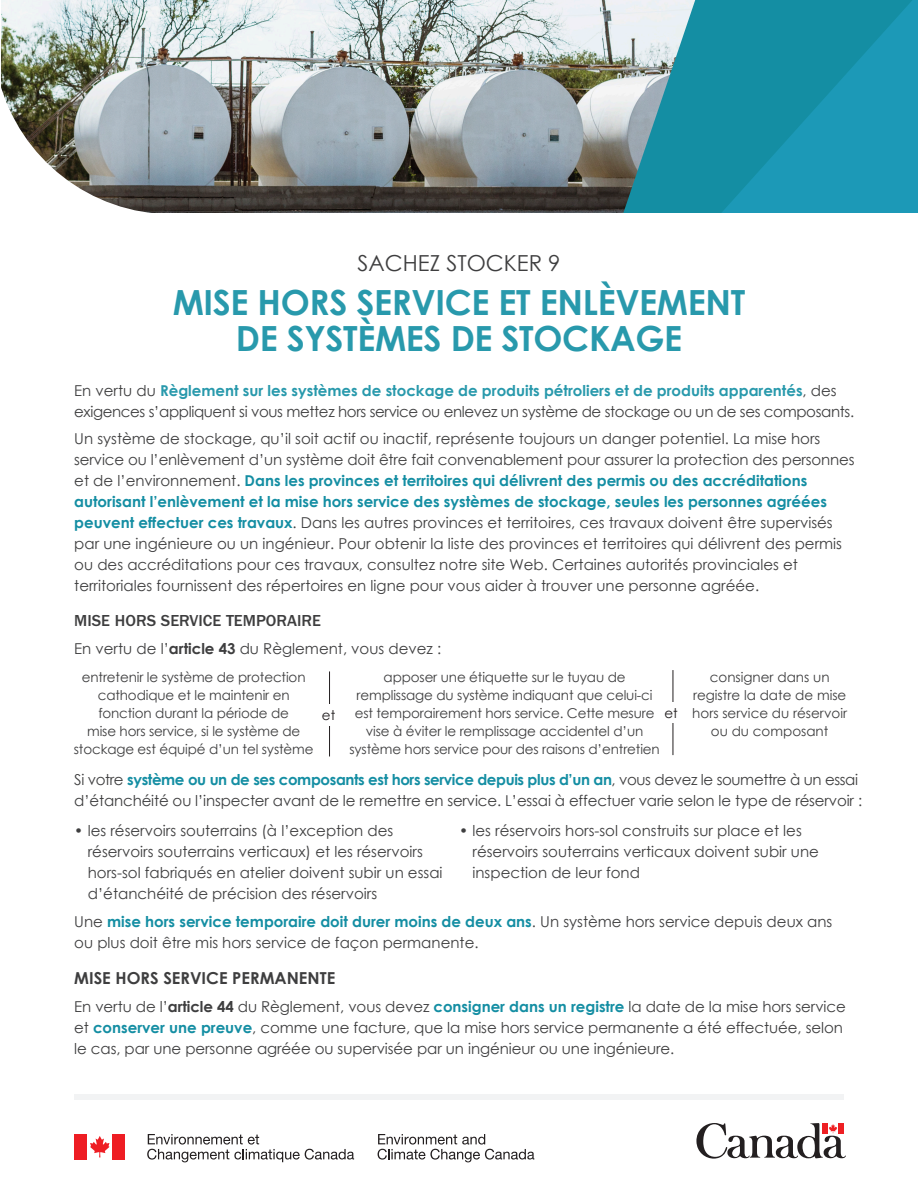
<style>
.page{position:relative;width:918px;height:1188px;background:#fff}
.page>*{position:absolute;margin:0;border:0;box-sizing:border-box;transform-origin:0 0}
.t1{font:700 34.65px/36.6px "Century Gothic";letter-spacing:-.01em;color:#2899ac;text-align:center}
.t2{font:22.05px "Century Gothic";color:#3e3e3f}
.Subtitle{font:500 16.5px "ITC Franklin Gothic Std";color:#3e3e3f}
.Subtitle-2{font:700 16.5px "Century Gothic";color:#3e3e3f}
.Bodytext{font:15px/21px "Century Gothic";color:#3e3e3f}
.Bodytext-2{font:15px/21px "Century Gothic";letter-spacing:-.025em;color:#3e3e3f}
.sub-bullets__4{font:13.5px/18px "Century Gothic";letter-spacing:-.01em;color:#3e3e3f;text-align:center}
.table_title{font:13.5px "Century Gothic";color:#231f20}
.s1{font-weight:700;color:#2899ac}
.s2{font-weight:700;color:#148ea3}
.s3{font-weight:700}
</style>
<div class="page">
<img style="left:2px;top:0;width:607px;height:81px">
<img style="left:609px;top:0;width:73px;height:81px">
<svg style="left:682px;top:0;width:236px;height:213px;background:#1993ad"></svg>
<svg style="left:1px;top:81px;width:722px;height:132px;background:#809194"></svg>
<svg style="left:696px;top:1123px;width:150px;height:36px"></svg>
<div style="left:74px;top:1094px;width:770px;height:6px;background:#f2f3f4"></div>
<svg style="left:90px;top:1136px;width:20px;height:21px"></svg>
<div style="left:74px;top:1134px;width:13px;height:25px;background:#ee1d23"></div>
<div style="left:113px;top:1134px;width:12px;height:25px;background:#ee1d23"></div>
<svg style="left:147px;top:1134px;width:207px;height:28px"></svg>
<svg style="left:378px;top:1134px;width:156px;height:28px"></svg>
<hr style="left:329px;top:671px;width:1px;height:85px;background:#231f20">
<div style="left:309px;top:704px;width:44px;height:22px;background:#fff"></div>
<hr style="left:673px;top:670px;width:1px;height:85px;background:#231f20">
<div style="left:656px;top:703px;width:34px;height:20px;background:#fff"></div>
<p class="t2" style="left:358px;top:248px;width:204px">SACHEZ STOCKER 9</p>
<p class="t1" style="left:173px;top:282px;width:574px">MISE HORS SERVICE ET ENLÈVEMENT<br>DE SYSTÈMES DE STOCKAGE</p>
<p class="Bodytext-2" style="left:74px;top:379px;width:781px">En vertu du <span class="s1">Règlement sur les systèmes de stockage de produits pétroliers et de produits apparentés</span>, des exigences s’appliquent si vous mettez hors service ou enlevez un système de stockage ou un de ses composants.</p>
<p class="Bodytext" style="left:74px;top:428px;width:782px">Un système de stockage, qu’il soit actif ou inactif, représente toujours un danger potentiel. La mise hors service ou l’enlèvement d’un système doit être fait convenablement pour assurer la protection des personnes et de l’environnement. <span class="s2">Dans les provinces et territoires qui délivrent des permis ou des accréditations autorisant l’enlèvement et la mise hors service des systèmes de stockage, seules les personnes agréées peuvent effectuer ces travaux</span>. Dans les autres provinces et territoires, ces travaux doivent être supervisés par une ingénieure ou un ingénieur. Pour obtenir la liste des provinces et territoires qui délivrent des permis ou des accréditations pour ces travaux, consultez notre site Web. Certaines autorités provinciales et territoriales fournissent des répertoires en ligne pour vous aider à trouver une personne agréée.</p>
<p class="Subtitle" style="left:74px;top:611px;width:248px">MISE HORS SERVICE TEMPORAIRE</p>
<p class="Bodytext" style="left:74px;top:637px;width:369px">En vertu de l’<span class="s3">article 43</span> du Règlement, vous devez :</p>
<p class="sub-bullets__4" style="left:74px;top:668px;width:241px">entretenir le système de protection cathodique et le maintenir en fonction durant la période de<br>mise hors service, si le système de stockage est équipé d’un tel système</p>
<p class="table_title" style="left:322px;top:706px;width:15px">et</p>
<p class="sub-bullets__4" style="left:349px;top:668px;width:312px">apposer une étiquette sur le tuyau de remplissage du système indiquant que celui-ci est temporairement hors service. Cette mesure vise à éviter le remplissage accidentel d’un système hors service pour des raisons d’entretien</p>
<p class="table_title" style="left:665px;top:703px;width:15px">et</p>
<p class="sub-bullets__4" style="left:692px;top:668px;width:156px">consigner dans un registre la date de mise hors service du réservoir ou du composant</p>
<p class="Bodytext" style="left:74px;top:769px;width:789px">Si votre <span class="s2">système ou un de ses composants est hors service depuis plus d’un an</span>, vous devez le soumettre à un essai d’étanchéité ou l’inspecter avant de le remettre en service. L’essai à effectuer varie selon le type de réservoir :</p>
<p class="Bodytext" style="left:88px;top:820px;width:356px;text-indent:-14px">• les réservoirs souterrains (à l’exception des réservoirs souterrains verticaux) et les réservoirs hors-sol fabriqués en atelier doivent subir un essai d’étanchéité de précision des réservoirs</p>
<p class="Bodytext" style="left:472px;top:820px;width:348px;text-indent:-14px">• les réservoirs hors-sol construits sur place et les réservoirs souterrains verticaux doivent subir une inspection de leur fond</p>
<p class="Bodytext" style="left:74px;top:911px;width:760px">Une <span class="s2">mise hors service temporaire doit durer moins de deux ans</span>. Un système hors service depuis deux ans ou plus doit être mis hors service de façon permanente.</p>
<p class="Subtitle-2" style="left:74px;top:965px;width:263px">MISE HORS SERVICE PERMANENTE</p>
<p class="Bodytext" style="left:74px;top:995px;width:773px">En vertu de l’<span class="s3">article 44</span> du Règlement, vous devez <span class="s2">consigner dans un registre</span> la date de la mise hors service et <span class="s2">conserver une preuve</span>, comme une facture, que la mise hors service permanente a été effectuée, selon le cas, par une personne agréée ou supervisée par un ingénieur ou une ingénieure.</p>
</div>
